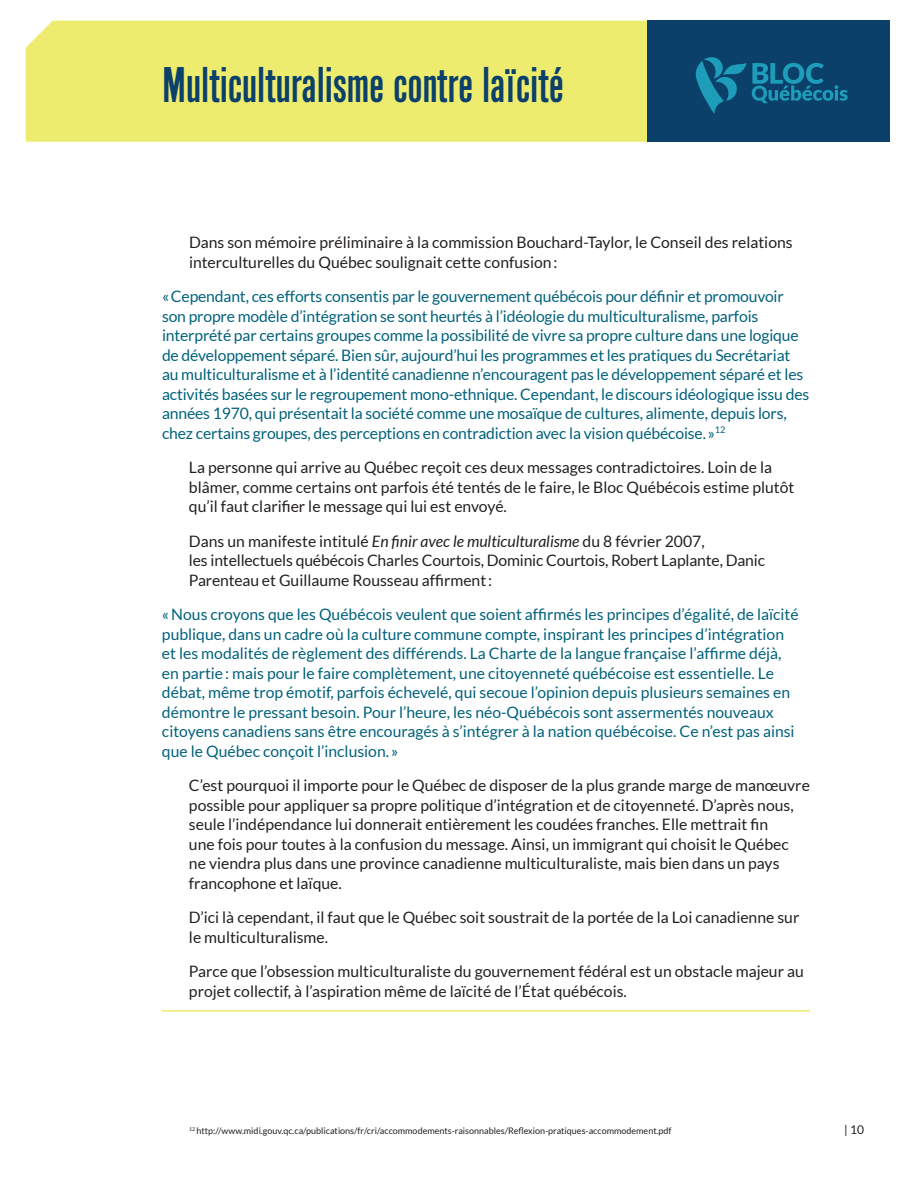
<style>
.page{position:relative;width:918px;height:1188px;background:#fff}
.page>*{position:absolute;margin:0;border:0;box-sizing:border-box;transform-origin:0 0}
.t1{font:48px "Cg Alpin Gth No 1";color:#0b406a}
.t2{font:15.75px/19.5px "Lato";letter-spacing:-.01em;color:#00617b}
.t3{font:15.75px/19.5px "Lato";color:#231f20}
.t4{font:12px "Lato";color:#231f20}
.t5{font:9px "Lato";color:#231f20}
.s1{font-style:italic}
</style>
<div class="page">
<div style="left:26px;top:21px;width:622px;height:121px;background:#eeec6e"></div>
<div style="left:648px;top:21px;width:242px;height:121px;background:#0b406a"></div>
<svg style="left:695px;top:57px;width:153px;height:57px"></svg>
<hr style="left:162px;top:1010px;width:648px;height:2px;background:#eeec6e">
<h1 class="t1" style="left:162px;top:57px;width:403px">Multiculturalisme contre laïcité</h1>
<p class="t3" style="left:189px;top:233px;width:605px">Dans son mémoire préliminaire à la commission Bouchard-Taylor, le Conseil des relations interculturelles du Québec soulignait cette confusion:</p>
<p class="t2" style="left:162px;top:287px;width:649px">«Cependant, ces efforts consentis par le gouvernement québécois pour définir et promouvoir son propre modèle d’intégration se sont heurtés à l’idéologie du multiculturalisme, parfois interprété par certains groupes comme la possibilité de vivre sa propre culture dans une logique de développement séparé. Bien sûr, aujourd’hui les programmes et les pratiques du Secrétariat au multiculturalisme et à l’identité canadienne n’encouragent pas le développement séparé et les activités basées sur le regroupement mono-ethnique. Cependant, le discours idéologique issu des années 1970, qui présentait la société comme une mosaïque de cultures, alimente, depuis lors, chez certains groupes, des perceptions en contradiction avec la vision québécoise.»<sup>12</sup></p>
<p class="t3" style="left:189px;top:458px;width:607px">La personne qui arrive au Québec reçoit ces deux messages contradictoires. Loin de la blâmer, comme certains ont parfois été tentés de le faire, le Bloc Québécois estime plutôt qu’il faut clarifier le message qui lui est envoyé.</p>
<p class="t3" style="left:189px;top:531px;width:578px">Dans un manifeste intitulé <span class="s1">En finir avec le multiculturalisme</span> du 8 février 2007,<br>les intellectuels québécois Charles Courtois, Dominic Courtois, Robert Laplante, Danic<br>Parenteau et Guillaume Rousseau affirment:</p>
<p class="t2" style="left:162px;top:605px;width:638px">«Nous croyons que les Québécois veulent que soient affirmés les principes d’égalité, de laïcité publique, dans un cadre où la culture commune compte, inspirant les principes d’intégration et les modalités de règlement des différends. La Charte de la langue française l’affirme déjà, en partie: mais pour le faire complètement, une citoyenneté québécoise est essentielle. Le débat, même trop émotif, parfois échevelé, qui secoue l’opinion depuis plusieurs semaines en démontre le pressant besoin. Pour l’heure, les néo-Québécois sont assermentés nouveaux citoyens canadiens sans être encouragés à s’intégrer à la nation québécoise. Ce n’est pas ainsi que le Québec conçoit l’inclusion. »</p>
<p class="t3" style="left:189px;top:776px;width:622px">C’est pourquoi il importe pour le Québec de disposer de la plus grande marge de manœuvre possible pour appliquer sa propre politique d’intégration et de citoyenneté. D’après nous, seule l’indépendance lui donnerait entièrement les coudées franches. Elle mettrait fin<br>une fois pour toutes à la confusion du message. Ainsi, un immigrant qui choisit le Québec<br>ne viendra plus dans une province canadienne multiculturaliste, mais bien dans un pays francophone et laïque.</p>
<p class="t3" style="left:189px;top:908px;width:612px">D’ici là cependant, il faut que le Québec soit soustrait de la portée de la Loi canadienne sur le multiculturalisme.</p>
<p class="t3" style="left:189px;top:961px;width:616px">Parce que l’obsession multiculturaliste du gouvernement fédéral est un obstacle majeur au projet collectif, à l’aspiration même de laïcité de l’État québécois.</p>
<p class="t5" style="left:189px;top:1126px;width:484px"><sup>12</sup> http://www.midi.gouv.qc.ca/publications/fr/cri/accommodements-raisonnables/Reflexion-pratiques-accommodement.pdf</p>
<p class="t4" style="left:844px;top:1123px;width:21px">| 10</p>
</div>
